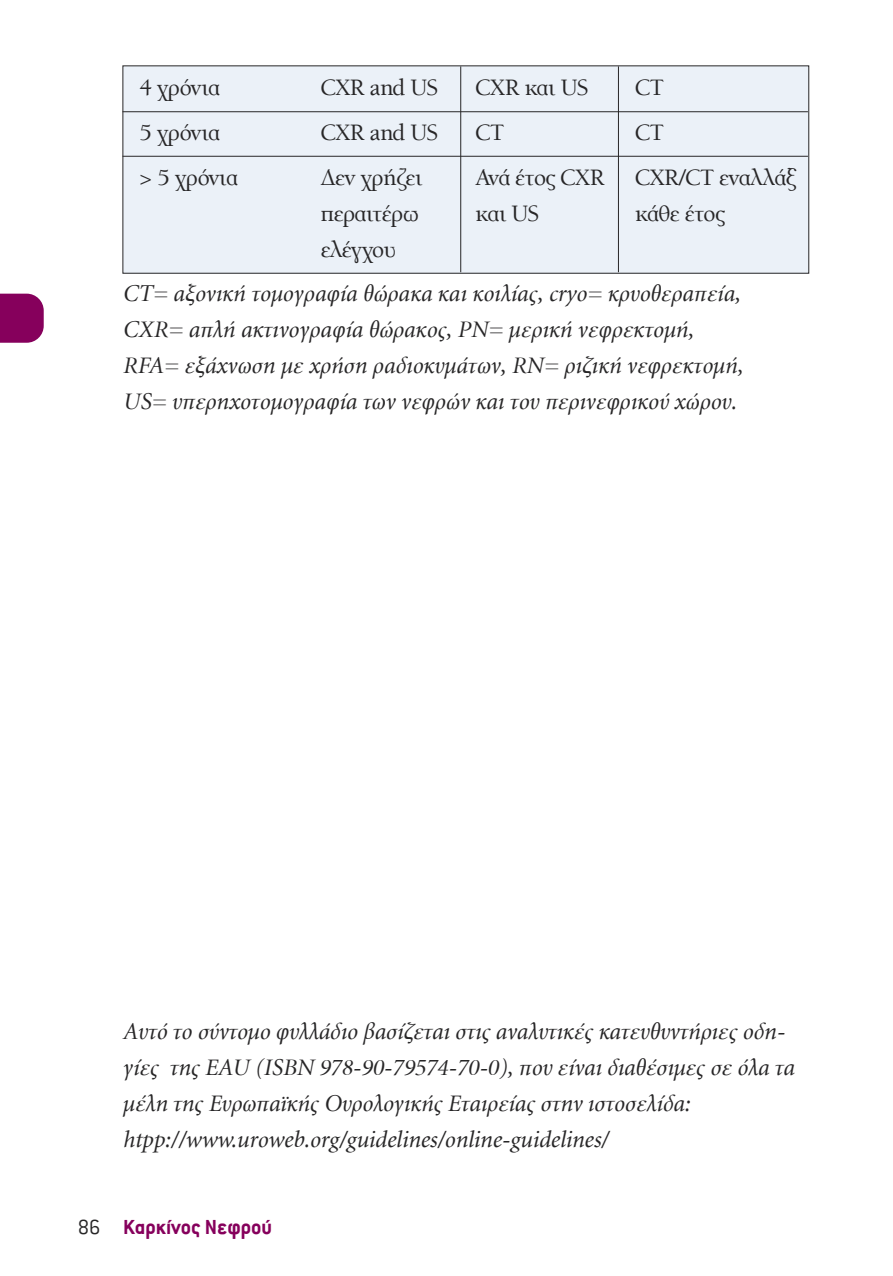
<style>
.page{position:relative;width:893px;height:1276px;background:#fff}
.page>*{position:absolute;margin:0;border:0;box-sizing:border-box;transform-origin:0 0}
.t1{font:italic 24px/36px "Minion Greek";letter-spacing:-.005em;color:#272627}
.t2{font:24px "Art Berkeley H Light";color:#272627}
.t3{font:24px "Art Berkeley H Light";letter-spacing:-.02em;color:#272627}
.t4{font:700 22.5px "Conduit ITC Hel";color:#86005c}
.s1{font-weight:300;color:#272627}
</style>
<div class="page">
<div style="left:123px;top:66px;width:686px;height:207px;background:#ebf1f8"></div>
<div style="left:122px;top:65px;width:687px;height:209px;border:1px solid #272627"></div>
<hr style="left:460px;top:66px;width:1px;height:206px;background:#272627">
<hr style="left:618px;top:66px;width:1px;height:206px;background:#272627">
<hr style="left:122px;top:111px;width:686px;height:1px;background:#272627">
<hr style="left:122px;top:156px;width:686px;height:1px;background:#272627">
<svg style="left:0;top:294px;width:44px;height:49px;background:#8e1166"></svg>
<p class="t2" style="left:140px;top:76px;width:82px">4 χρόνια</p>
<p class="t2" style="left:321px;top:76px;width:118px">CXR and US</p>
<p class="t2" style="left:476px;top:76px;width:114px">CXR και US</p>
<p class="t2" style="left:635px;top:76px;width:30px">CT</p>
<p class="t2" style="left:140px;top:121px;width:82px">5 χρόνια</p>
<p class="t2" style="left:321px;top:121px;width:118px">CXR and US</p>
<p class="t2" style="left:476px;top:121px;width:30px">CT</p>
<p class="t2" style="left:635px;top:121px;width:30px">CT</p>
<p class="t2" style="left:140px;top:165px;width:100px">&gt; 5 χρόνια</p>
<p class="t2" style="left:321px;top:165px;width:103px">Δεν χρήζει</p>
<p class="t3" style="left:476px;top:165px;width:130px">Ανά έτος CXR</p>
<p class="t2" style="left:635px;top:165px;width:163px">CXR/CT εναλλάξ</p>
<p class="t2" style="left:321px;top:201px;width:99px">περαιτέρω</p>
<p class="t2" style="left:476px;top:201px;width:65px">και US</p>
<p class="t2" style="left:635px;top:201px;width:91px">κάθε έτος</p>
<p class="t3" style="left:321px;top:237px;width:76px">ελέγχου</p>
<p class="t1" style="left:122px;top:276px;width:622px">CT= αξονική τομογραφία θώρακα και κοιλίας, cryo= κρυοθεραπεία, CXR= απλή ακτινογραφία θώρακος, PN= μερική νεφρεκτομή, RFA= εξάχνωση με χρήση ραδιοκυμάτων, RN= ριζική νεφρεκτομή, US= υπερηχοτομογραφία των νεφρών και του περινεφρικού χώρου.</p>
<p class="t1" style="left:122px;top:1014px;width:673px">Αυτό το σύντομο φυλλάδιο βασίζεται στις αναλυτικές κατευθυντήριες οδη&shy;γίες της EAU (ISBN 978-90-79574-70-0), που είναι διαθέσιμες σε όλα τα μέλη της Ευρωπαϊκής Ουρολογικής Εταιρείας στην ιστοσελίδα: htpp://www.uroweb.org/guidelines/online-guidelines/</p>
<p class="t4" style="left:78px;top:1214px;width:196px"><span class="s1">86</span> Καρκίνος Νεφρού</p>
</div>
